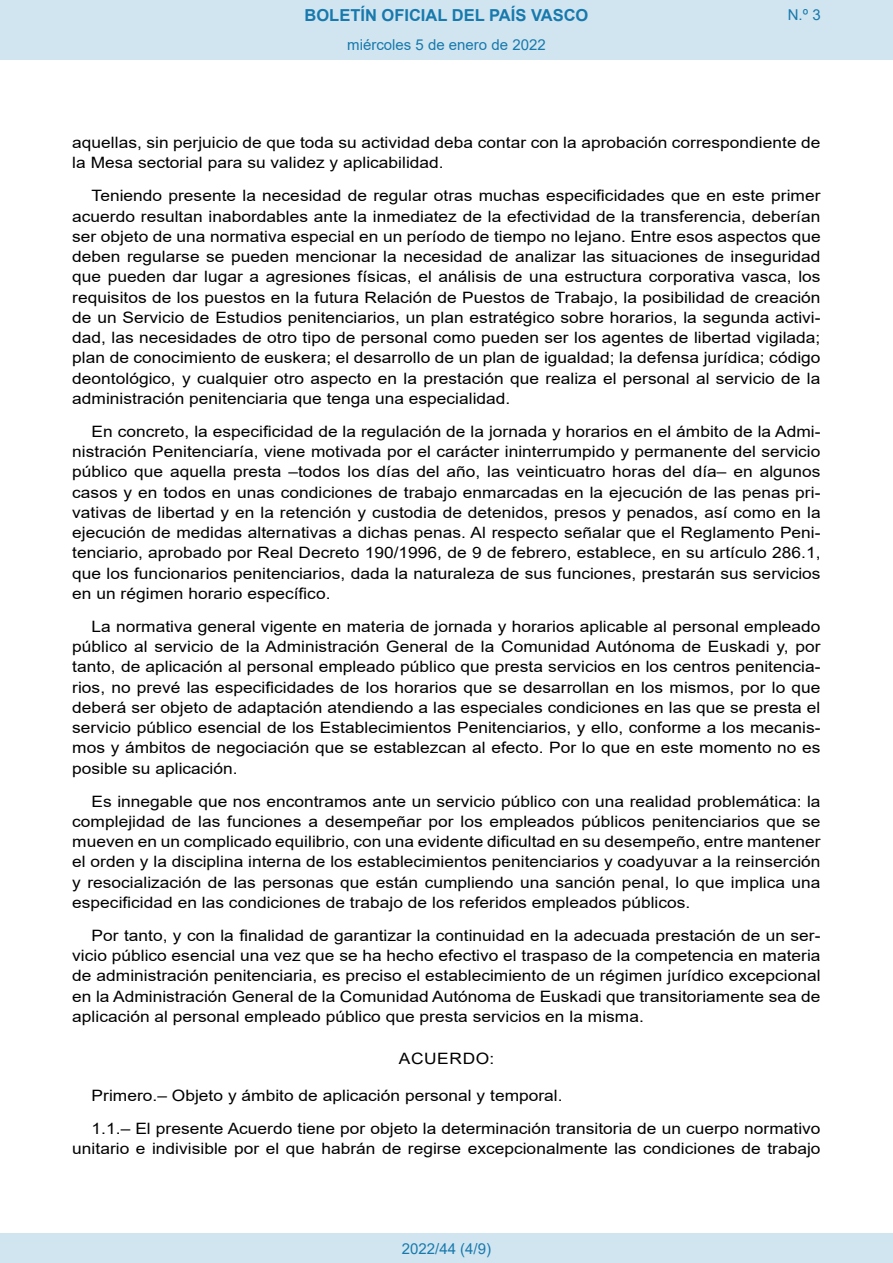
<style>
.page{position:relative;width:893px;height:1263px;background:#fff}
.page>*{position:absolute;margin:0;border:0;box-sizing:border-box;transform-origin:0 0}
.t1{font:700 16.5px "Arial";color:#1879ad}
.BOPVDetalle{font:15.6px/20.2px "Arial";color:#000;text-align:justify;scale:1.11 1}
.BOPVClave{font:15.6px "Arial";letter-spacing:.035em;color:#000;scale:1.11 1}
.Paginacion_Centro{font:15px "Arial";color:#1879ad}
</style>
<div class="page">
<div style="left:0;top:0;width:893px;height:60px;background:#d0e5f0"></div>
<div style="left:0;top:1233px;width:893px;height:30px;background:#d0e5f0"></div>
<p class="t1" style="left:305px;top:3px;width:285px">BOLETÍN OFICIAL DEL PAÍS VASCO</p>
<p class="Paginacion_Centro" style="left:347px;top:35px;width:200px">miércoles 5 de enero de 2022</p>
<p class="Paginacion_Centro" style="left:788px;top:5px;width:34px">N.º 3</p>
<p class="BOPVDetalle" style="left:72px;top:132px;width:676px">aquellas, sin perjuicio de que toda su actividad deba contar con la aprobación correspondiente de la Mesa sectorial para su validez y aplicabilidad.</p>
<p class="BOPVDetalle" style="left:72px;top:186px;width:676px;text-indent:19px">Teniendo presente la necesidad de regular otras muchas especificidades que en este primer acuerdo resultan inabordables ante la inmediatez de la efectividad de la transferencia, deberían ser objeto de una normativa especial en un período de tiempo no lejano. Entre esos aspectos que deben regularse se pueden mencionar la necesidad de analizar las situaciones de inseguridad que pueden dar lugar a agresiones físicas, el análisis de una estructura corporativa vasca, los requisitos de los puestos en la futura Relación de Puestos de Trabajo, la posibilidad de creación de un Servicio de Estudios penitenciarios, un plan estratégico sobre horarios, la segunda activi&shy;dad, las necesidades de otro tipo de personal como pueden ser los agentes de libertad vigilada; plan de conocimiento de euskera; el desarrollo de un plan de igualdad; la defensa jurídica; código deontológico, y cualquier otro aspecto en la prestación que realiza el personal al servicio de la administración penitenciaria que tenga una especialidad.</p>
<p class="BOPVDetalle" style="left:72px;top:421px;width:676px;text-indent:19px">En concreto, la especificidad de la regulación de la jornada y horarios en el ámbito de la Admi&shy;nistración Penitenciaría, viene motivada por el carácter ininterrumpido y permanente del servicio público que aquella presta –todos los días del año, las veinticuatro horas del día– en algunos casos y en todos en unas condiciones de trabajo enmarcadas en la ejecución de las penas pri&shy;vativas de libertad y en la retención y custodia de detenidos, presos y penados, así como en la ejecución de medidas alternativas a dichas penas. Al respecto señalar que el Reglamento Peni&shy;tenciario, aprobado por Real Decreto 190/1996, de 9 de febrero, establece, en su artículo 286.1, que los funcionarios penitenciarios, dada la naturaleza de sus funciones, prestarán sus servicios en un régimen horario específico.</p>
<p class="BOPVDetalle" style="left:72px;top:616px;width:676px;text-indent:19px">La normativa general vigente en materia de jornada y horarios aplicable al personal empleado público al servicio de la Administración General de la Comunidad Autónoma de Euskadi y, por tanto, de aplicación al personal empleado público que presta servicios en los centros penitencia&shy;rios, no prevé las especificidades de los horarios que se desarrollan en los mismos, por lo que deberá ser objeto de adaptación atendiendo a las especiales condiciones en las que se presta el servicio público esencial de los Establecimientos Penitenciarios, y ello, conforme a los mecanis&shy;mos y ámbitos de negociación que se establezcan al efecto. Por lo que en este momento no es posible su aplicación.</p>
<p class="BOPVDetalle" style="left:72px;top:791px;width:676px;text-indent:19px">Es innegable que nos encontramos ante un servicio público con una realidad problemática: la complejidad de las funciones a desempeñar por los empleados públicos penitenciarios que se mueven en un complicado equilibrio, con una evidente dificultad en su desempeño, entre mantener el orden y la disciplina interna de los establecimientos penitenciarios y coadyuvar a la reinserción y resocialización de las personas que están cumpliendo una sanción penal, lo que implica una especificidad en las condiciones de trabajo de los referidos empleados públicos.</p>
<p class="BOPVDetalle" style="left:72px;top:925px;width:676px;text-indent:19px">Por tanto, y con la finalidad de garantizar la continuidad en la adecuada prestación de un ser&shy;vicio público esencial una vez que se ha hecho efectivo el traspaso de la competencia en materia de administración penitenciaria, es preciso el establecimiento de un régimen jurídico excepcional en la Administración General de la Comunidad Autónoma de Euskadi que transitoriamente sea de aplicación al personal empleado público que presta servicios en la misma.</p>
<p class="BOPVClave" style="left:399px;top:1047px;width:88px">ACUERDO:</p>
<p class="BOPVDetalle" style="left:92px;top:1085px;width:426px">Primero.– Objeto y ámbito de aplicación personal y temporal.</p>
<p class="BOPVDetalle" style="left:72px;top:1118px;width:676px;text-align:right">1.1.– El presente Acuerdo tiene por objeto la determinación transitoria de un cuerpo normativo unitario e indivisible por el que habrán de regirse excepcionalmente las condiciones de trabajo</p>
<p class="Paginacion_Centro" style="left:402px;top:1238px;width:91px">2022/44 (4/9)</p>
</div>
